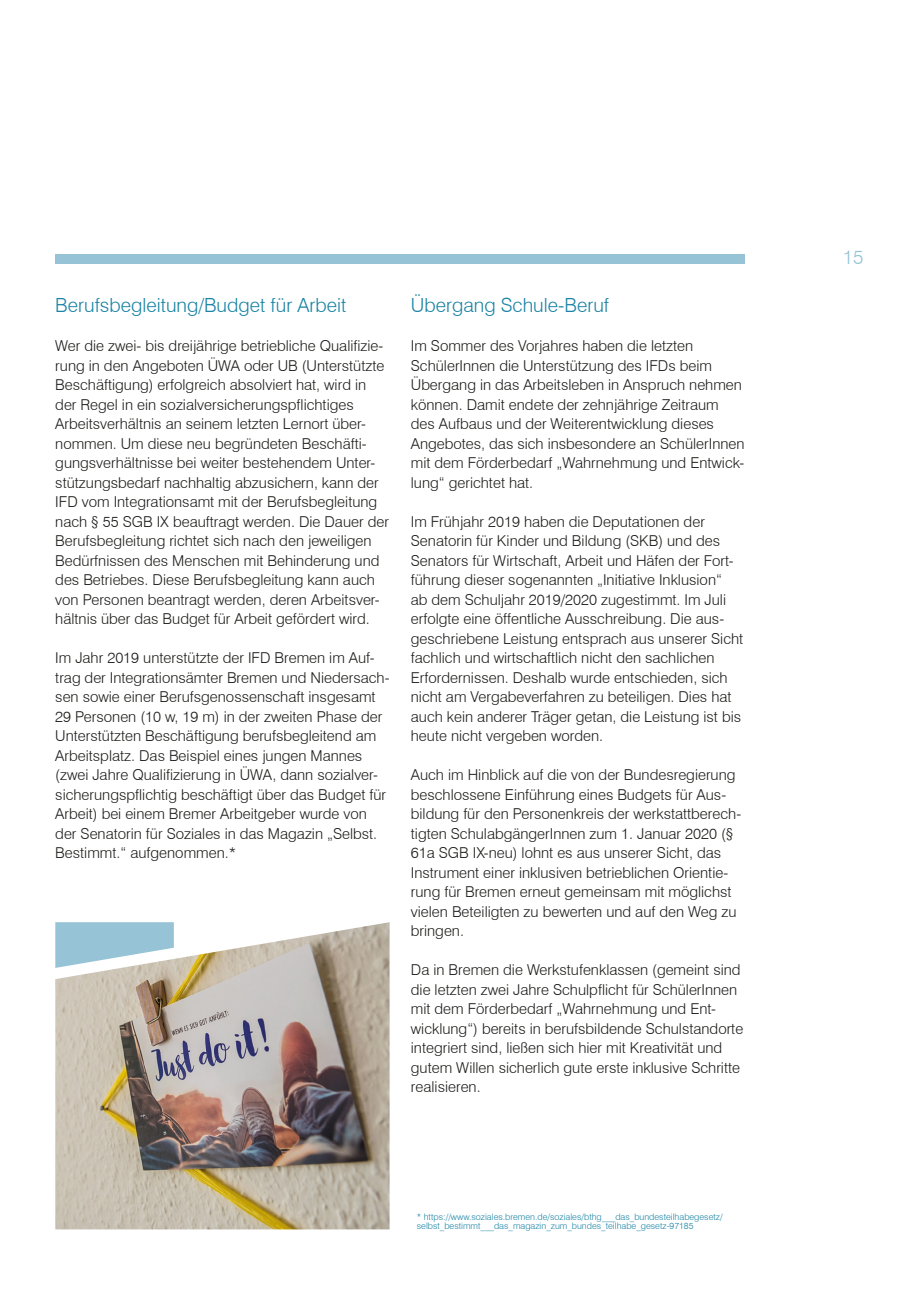
<style>
.page{position:relative;width:919px;height:1289px;background:#fff}
.page>*{position:absolute;margin:0;border:0;box-sizing:border-box;transform-origin:0 0}
.ZÜ{font:19.5px "BBGK";color:#1a83a4}
.t1{font:19.5px "BBGK";color:#96c4d6}
.Fließ{font:15px/19.5px "BBGK";color:#1d1d1b}
.Marginal{font:9px/9px "BBGK";color:#1a83a4}
</style>
<div class="page">
<div style="left:55px;top:254px;width:690px;height:10px;background:#96c4d6"></div>
<img style="left:55px;top:922px;width:334px;height:307px">
<svg style="left:55px;top:922px;width:119px;height:45px"></svg>
<p class="ZÜ" style="left:55px;top:293px;width:292px">Berufsbegleitung/Budget für Arbeit</p>
<p class="Fließ" style="left:55px;top:336px;width:335px">Wer die zwei- bis dreijährige betriebliche Qualifizie&shy;rung in den Angeboten ÜWA oder UB (Unterstützte Beschäftigung) erfolgreich absolviert hat, wird in der Regel in ein sozialversicherungspflichtiges Arbeitsverhältnis an seinem letzten Lernort über&shy;nommen. Um diese neu begründeten Beschäfti&shy;gungsverhältnisse bei weiter bestehendem Unter&shy;stützungsbedarf nachhaltig abzusichern, kann der IFD vom Integrationsamt mit der Berufsbegleitung nach § 55 SGB IX beauftragt werden. Die Dauer der Berufsbegleitung richtet sich nach den jeweiligen Bedürfnissen des Menschen mit Behinderung und des Betriebes. Diese Berufsbegleitung kann auch von Personen beantragt werden, deren Arbeitsver&shy;hältnis über das Budget für Arbeit gefördert wird.</p>
<p class="Fließ" style="left:55px;top:648px;width:336px">Im Jahr 2019 unterstützte der IFD Bremen im Auf&shy;trag der Integrationsämter Bremen und Niedersach&shy;sen sowie einer Berufsgenossenschaft insgesamt 29 Personen (10 w, 19 m) in der zweiten Phase der Unterstützten Beschäftigung berufsbegleitend am Arbeitsplatz. Das Beispiel eines jungen Mannes (zwei Jahre Qualifizierung in ÜWA, dann sozialver&shy;sicherungspflichtig beschäftigt über das Budget für Arbeit) bei einem Bremer Arbeitgeber wurde von der Senatorin für Soziales in das Magazin „Selbst.<br>Bestimmt.“ aufgenommen.*</p>
<p class="ZÜ" style="left:411px;top:293px;width:200px">Übergang Schule-Beruf</p>
<p class="Fließ" style="left:411px;top:336px;width:335px">Im Sommer des Vorjahres haben die letzten SchülerInnen die Unterstützung des IFDs beim Übergang in das Arbeitsleben in Anspruch nehmen können. Damit endete der zehnjährige Zeitraum des Aufbaus und der Weiterentwicklung dieses Angebotes, das sich insbesondere an SchülerInnen mit dem Förderbedarf „Wahrnehmung und Entwick&shy;lung“ gerichtet hat.</p>
<p class="Fließ" style="left:411px;top:511px;width:334px">Im Frühjahr 2019 haben die Deputationen der Senatorin für Kinder und Bildung (SKB) und des Senators für Wirtschaft, Arbeit und Häfen der Fort&shy;führung dieser sogenannten „Initiative Inklusion“<br>ab dem Schuljahr 2019/2020 zugestimmt. Im Juli erfolgte eine öffentliche Ausschreibung. Die aus&shy;geschriebene Leistung entsprach aus unserer Sicht fachlich und wirtschaftlich nicht den sachlichen Erfordernissen. Deshalb wurde entschieden, sich nicht am Vergabeverfahren zu beteiligen. Dies hat auch kein anderer Träger getan, die Leistung ist bis heute nicht vergeben worden.</p>
<p class="Fließ" style="left:411px;top:765px;width:332px">Auch im Hinblick auf die von der Bundesregierung beschlossene Einführung eines Budgets für Aus&shy;bildung für den Personenkreis der werkstattberech&shy;tigten SchulabgängerInnen zum 1. Januar 2020 (§ 61a SGB IX-neu) lohnt es aus unserer Sicht, das Instrument einer inklusiven betrieblichen Orientie&shy;rung für Bremen erneut gemeinsam mit möglichst vielen Beteiligten zu bewerten und auf den Weg zu bringen.</p>
<p class="Fließ" style="left:411px;top:960px;width:334px">Da in Bremen die Werkstufenklassen (gemeint sind die letzten zwei Jahre Schulpflicht für SchülerInnen mit dem Förderbedarf „Wahrnehmung und Ent&shy;wicklung“) bereits in berufsbildende Schulstandorte integriert sind, ließen sich hier mit Kreativität und gutem Willen sicherlich gute erste inklusive Schritte realisieren.</p>
<p class="Marginal" style="left:417px;top:1212px;width:307px">* https://www.soziales.bremen.de/soziales/bthg___das_bundesteilhabegesetz/ selbst_bestimmt___das_magazin_zum_bundes_teilhabe_gesetz-97185</p>
<h1 class="t1" style="left:842px;top:245px;width:22px">15</h1>
</div>
